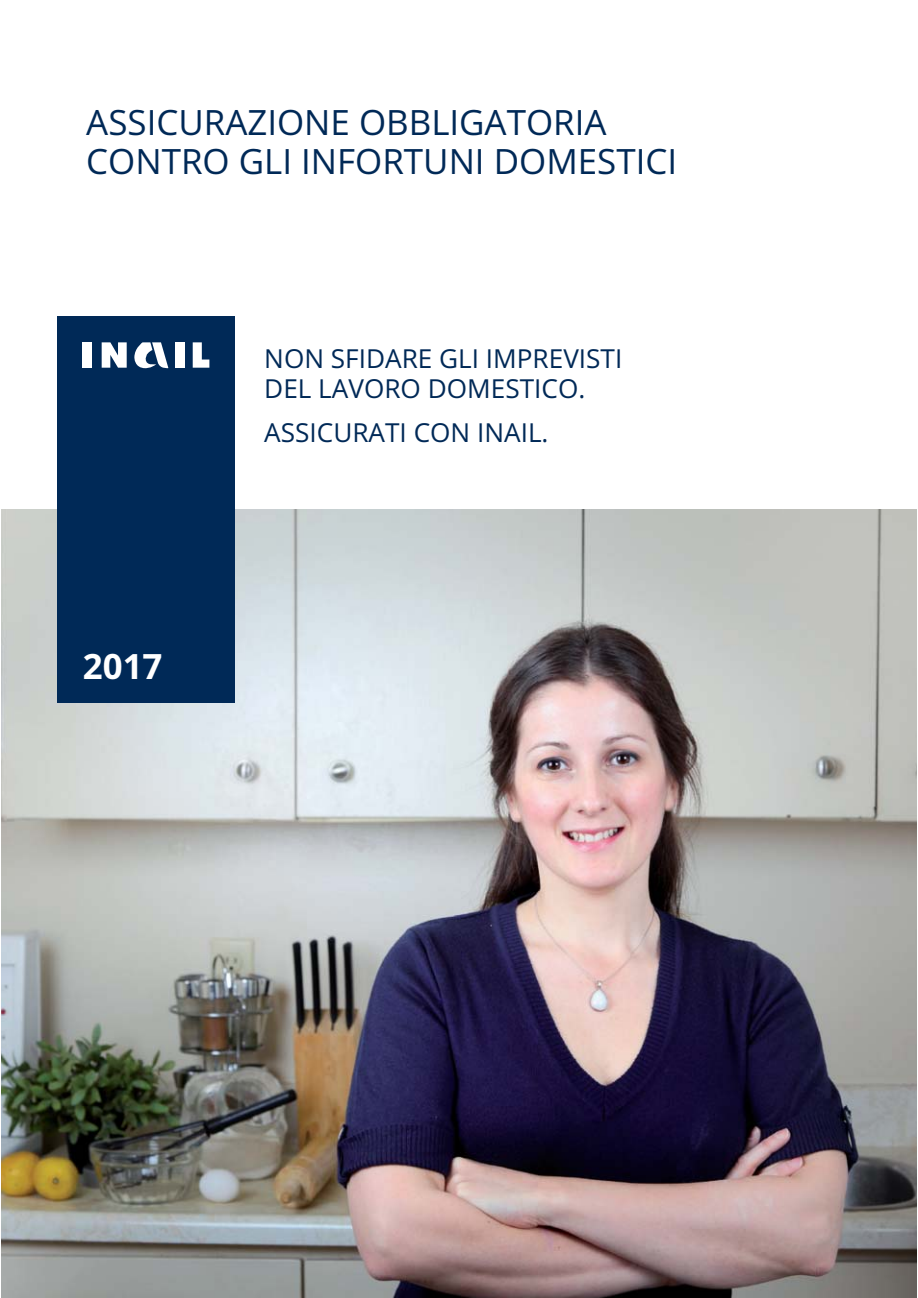
<style>
.page{position:relative;width:918px;height:1298px;background:#fff}
.page>*{position:absolute;margin:0;border:0;box-sizing:border-box;transform-origin:0 0}
.t1{font:34.8px/39.2px "Open Sans";color:#002957}
.t2{font:700 34.8px "Open Sans";color:#fff}
.t3{font:26.2px/30.6px "Open Sans";color:#002957}
</style>
<div class="page">
<img style="left:2px;top:510px;width:914px;height:788px">
<div style="left:57px;top:317px;width:178px;height:386px;background:#002957"></div>
<div style="left:83px;top:342px;width:9px;height:26px;background:#fff"></div>
<div style="left:175px;top:342px;width:9px;height:26px;background:#fff"></div>
<svg style="left:193px;top:342px;width:16px;height:26px"></svg>
<svg style="left:102px;top:342px;width:25px;height:26px"></svg>
<svg style="left:134px;top:342px;width:34px;height:27px"></svg>
<h1 class="t1" style="left:86px;top:103px;width:592px">ASSICURAZIONE OBBLIGATORIA<br>CONTRO GLI INFORTUNI DOMESTICI</h1>
<h1 class="t2" style="left:83px;top:652px;width:81px">2017</h1>
<p class="t3" style="left:264px;top:343px;width:360px">NON SFIDARE GLI IMPREVISTI<br>DEL LAVORO DOMESTICO.</p>
<p class="t3" style="left:264px;top:418px;width:286px">ASSICURATI CON INAIL.</p>
</div>
